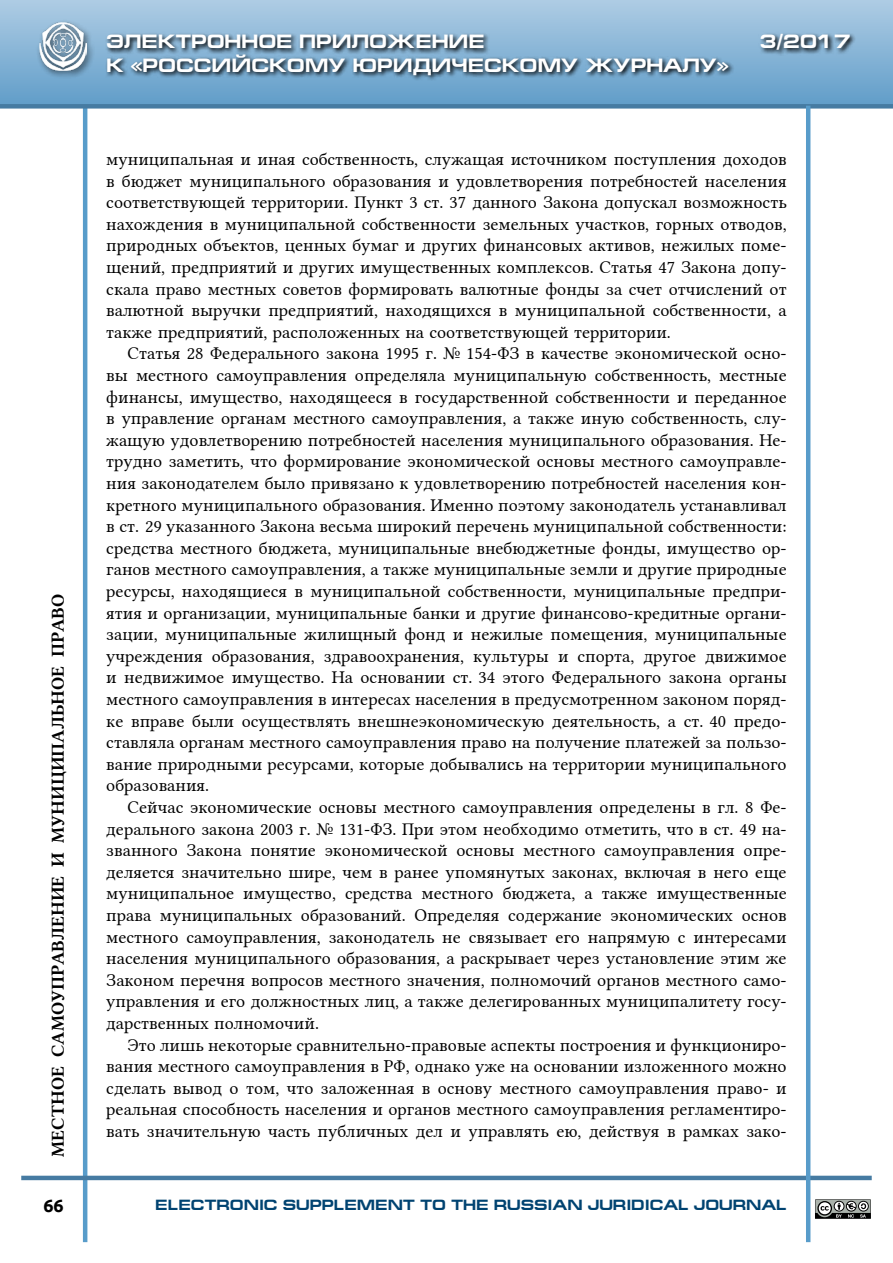
<style>
.page{position:relative;width:893px;height:1263px;background:#fff}
.page>*{position:absolute;margin:0;border:0;box-sizing:border-box;transform-origin:0 0}
.t1{font:700 19.5px "Europe Ext";color:#fff}
.t2{font:18px/21.6px "Lin Libertine";color:#000;text-align:justify}
.t3{font:18px "Lin Libertine B";color:#000}
.t4{font:700 18px "Ubuntu";color:#000}
.t5{font:700 15px "Europe Ext";color:#004371}
</style>
<div class="page">
<div style="left:0;top:0;width:893px;height:106px;background:linear-gradient(to bottom,#aecce4,#619dc9)"></div>
<hr style="left:83px;top:106px;width:4px;height:1136px;background:#589cca">
<hr style="left:21px;top:1176px;width:851px;height:4px;background:#467ba2">
<div style="left:0;top:104px;width:893px;height:5px;background:#467ba2"></div>
<div style="left:35px;top:19px;width:60px;height:60px;background:#000;opacity:.63"></div>
<img style="left:39px;top:23px;width:48px;height:47px">
<svg style="left:105px;top:31px;width:751px;height:50px;background:#6b90ac"></svg>
<hr style="left:806px;top:106px;width:4px;height:1136px;background:#589cca">
<svg style="left:815px;top:1199px;width:56px;height:20px"></svg>
<p class="t3" style="left:46px;top:1157px;width:564px;rotate:-90deg">местное самоуправление и муниципальное право</p>
<p class="t4" style="left:43px;top:1195px;width:22px">66</p>
<p class="t1" style="left:106px;top:31px;width:380px">ЭЛЕКТРОННОЕ ПРИЛОЖЕНИЕ</p>
<p class="t1" style="left:759px;top:31px;width:92px">3/2017</p>
<p class="t1" style="left:106px;top:54px;width:624px">К «РОССИЙСКОМУ ЮРИДИЧЕСКОМУ ЖУРНАЛУ»</p>
<p class="t2" style="left:106px;top:146px;width:682px">муниципальная и иная собственность, служащая источником поступления доходов в бюджет муниципального образования и удовлетворения потребностей населения соответствующей территории. Пункт 3 ст. 37 данного Закона допускал возможность нахождения в муниципальной собственности земельных участков, горных отводов, природных объектов, ценных бумаг и других финансовых активов, нежилых поме&shy;щений, предприятий и других имущественных комплексов. Статья 47 Закона допу&shy;скала право местных советов формировать валютные фонды за счет отчислений от валютной выручки предприятий, находящихся в муниципальной собственности, а также предприятий, расположенных на соответствующей территории.</p>
<p class="t2" style="left:106px;top:341px;width:682px;text-indent:21px">Статья 28 Федерального закона 1995 г. № 154-ФЗ в качестве экономической осно&shy;вы местного самоуправления определяла муниципальную собственность, местные финансы, имущество, находящееся в государственной собственности и переданное в управление органам местного самоуправления, а также иную собственность, слу&shy;жащую удовлетворению потребностей населения муниципального образования. Не&shy;трудно заметить, что формирование экономической основы местного самоуправле&shy;ния законодателем было привязано к удовлетворению потребностей населения кон&shy;кретного муниципального образования. Именно поэтому законодатель устанавливал в ст. 29 указанного Закона весьма широкий перечень муниципальной собственности: средства местного бюджета, муниципальные внебюджетные фонды, имущество ор&shy;ганов местного самоуправления, а также муниципальные земли и другие природные ресурсы, находящиеся в муниципальной собственности, муниципальные предпри&shy;ятия и организации, муниципальные банки и другие финансово-кредитные органи&shy;зации, муниципальные жилищный фонд и нежилые помещения, муниципальные учреждения образования, здравоохранения, культуры и спорта, другое движимое и недвижимое имущество. На основании ст. 34 этого Федерального закона органы местного самоуправления в интересах населения в предусмотренном законом поряд&shy;ке вправе были осуществлять внешнеэкономическую деятельность, а ст. 40 предо&shy;ставляла органам местного самоуправления право на получение платежей за пользо&shy;вание природными ресурсами, которые добывались на территории муниципального образования.</p>
<p class="t2" style="left:106px;top:794px;width:682px;text-indent:21px">Сейчас экономические основы местного самоуправления определены в гл. 8 Фе&shy;дерального закона 2003 г. № 131-ФЗ. При этом необходимо отметить, что в ст. 49 на&shy;званного Закона понятие экономической основы местного самоуправления опре&shy;деляется значительно шире, чем в ранее упомянутых законах, включая в него еще муниципальное имущество, средства местного бюджета, а также имущественные права муниципальных образований. Определяя содержание экономических основ местного самоуправления, законодатель не связывает его напрямую с интересами населения муниципального образования, а раскрывает через установление этим же Законом перечня вопросов местного значения, полномочий органов местного само&shy;управления и его должностных лиц, а также делегированных муниципалитету госу&shy;дарственных полномочий.</p>
<p class="t2" style="left:106px;top:1032px;width:682px;text-indent:21px">Это лишь некоторые сравнительно-правовые аспекты построения и функциониро&shy;вания местного самоуправления в РФ, однако уже на основании изложенного можно сделать вывод о том, что заложенная в основу местного самоуправления право- и реальная способность населения и органов местного самоуправления регламентиро&shy;вать значительную часть публичных дел и управлять ею, действуя в рамках зако-</p>
<p class="t5" style="left:155px;top:1196px;width:633px">ELECTRONIC SUPPLEMENT TO THE RUSSIAN JURIDICAL JOURNAL</p>
</div>
